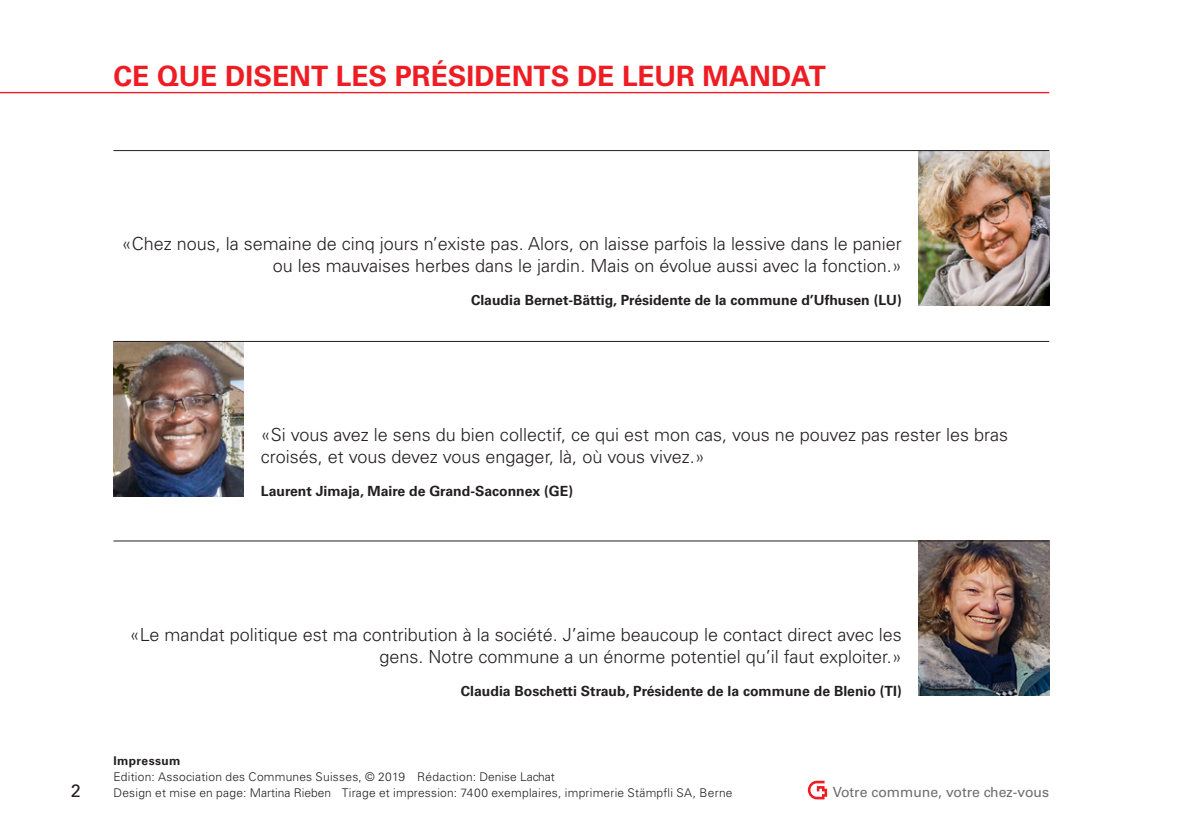
<style>
.page{position:relative;width:1191px;height:840px;background:#fff}
.page>*{position:absolute;margin:0;border:0;box-sizing:border-box;transform-origin:0 0}
.t1{font:700 28px "Univers LT Std";color:#ee1d23}
.t2{font:300 18px/22px "Univers LT Std";color:#231f20;text-align:right}
.t3{font:18px "Univers LT Std";color:#231f20}
.t4{font:700 14px "Univers LT Std";color:#231f20}
.t5{font:14px "Univers LT Std";color:#6c6d70}
.t6{font:300 12px "Univers LT Std";letter-spacing:.02em;color:#231f20}
.t7{font:700 12px "Univers LT Std";letter-spacing:.03em;color:#231f20}
</style>
<div class="page">
<hr style="left:0;top:92px;width:1049px;height:1px;background:#ee1d23">
<img style="left:918px;top:151px;width:131px;height:154px">
<img style="left:113px;top:342px;width:131px;height:154px">
<img style="left:918px;top:541px;width:131px;height:154px">
<hr style="left:113px;top:150px;width:936px;height:1px;background:#231f20">
<hr style="left:113px;top:341px;width:936px;height:1px;background:#231f20">
<hr style="left:113px;top:540px;width:936px;height:1px;background:#231f20">
<svg style="left:808px;top:780px;width:19px;height:19px"></svg>
<h1 class="t1" style="left:113px;top:60px;width:714px">CE QUE DISENT LES PRÉSIDENTS DE LEUR MANDAT</h1>
<p class="t2" style="left:122px;top:232px;width:781px">«Chez nous, la semaine de cinq jours n’existe pas. Alors, on laisse parfois la lessive dans le panier ou les mauvaises herbes dans le jardin. Mais on évolue aussi avec la fonction.»</p>
<p class="t4" style="left:471px;top:292px;width:432px">Claudia Bernet-Bättig, Présidente de la commune d’Ufhusen (LU)</p>
<p class="t2" style="left:261px;top:423px;width:749px;text-align:left">«Si vous avez le sens du bien collectif, ce qui est mon cas, vous ne pouvez pas rester les bras croisés, et vous devez vous engager, là, où vous vivez.»</p>
<p class="t4" style="left:261px;top:483px;width:314px">Laurent Jimaja, Maire de Grand-Saconnex (GE)</p>
<p class="t2" style="left:130px;top:622px;width:773px">«Le mandat politique est ma contribution à la société. J’aime beaucoup le contact direct avec les gens. Notre commune a un énorme potentiel qu’il faut exploiter.»</p>
<p class="t4" style="left:461px;top:682px;width:442px">Claudia Boschetti Straub, Présidente de la commune de Blenio (TI)</p>
<p class="t7" style="left:113px;top:753px;width:69px">Impressum</p>
<p class="t6" style="left:113px;top:769px;width:443px">Edition: Association des Communes Suisses, © 2019 Rédaction: Denise Lachat</p>
<p class="t3" style="left:71px;top:779px;width:12px">2</p>
<p class="t6" style="left:113px;top:785px;width:620px">Design et mise en page: Martina Rieben Tirage et impression: 7400 exemplaires, imprimerie Stämpfli SA, Berne</p>
<p class="t5" style="left:832px;top:783px;width:218px">Votre commune, votre chez-vous</p>
</div>
